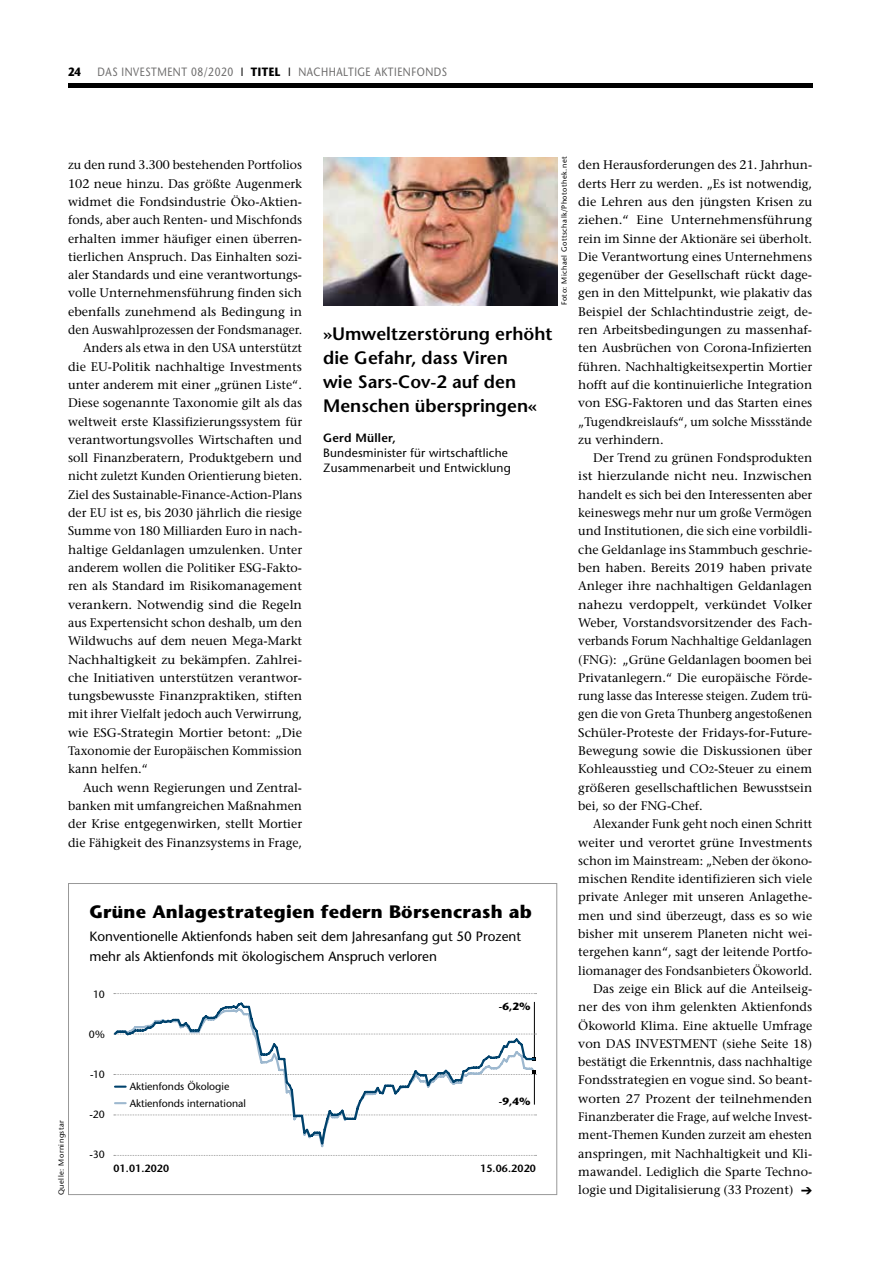
<style>
.page{position:relative;width:893px;height:1263px;background:#fff}
.page>*{position:absolute;margin:0;border:0;box-sizing:border-box;transform-origin:0 0}
.t1{font:600 18px/24px "Stone Sans Std";color:#000}
.t2{font:700 18px "Stone Sans Std";letter-spacing:.015em;color:#000}
.t3{font:500 13.5px/19.5px "Stone Sans Std";color:#000}
.t4{font:500 12.45px/18.3px "Stone Serif Std";color:#000;text-align:justify}
.t5{font:500 12.45px "Stone Serif Std";color:#000;scale:.96 1}
.t6{font:500 12.45px "Stone Serif Std";color:#000;scale:1.04 1}
.t7{font:500 12px/15px "Stone Sans Std";letter-spacing:.015em;color:#000}
.t8{font:500 12px "Stone Sans Std";letter-spacing:.05em;color:#6d6c6c;scale:.85 1}
.t9{font:600 12px "Stone Sans Std";letter-spacing:.015em;color:#000}
.t10{font:700 12px "Stone Sans Std";color:#000;scale:.85 1}
.t11{font:500 10.5px/16.5px "Stone Sans Std";color:#000}
.t12{font:600 10.5px "Stone Sans Std";letter-spacing:.015em;color:#000}
.t13{font:700 10.5px "Stone Sans Std";color:#000}
.t14{font:500 7.5px "Stone Sans Std";letter-spacing:.06em;color:#000}
.s1{color:#000}
.s2{font-weight:700;color:#000}
.s3{font-size:9.45px}
</style>
<div class="page">
<div style="left:68px;top:883px;width:489px;height:312px;border:1px solid #989898"></div>
<hr style="left:68px;top:84px;width:744px;height:4px;background:#000">
<img style="left:323px;top:157px;width:234px;height:148px">
<svg style="left:114px;top:1155px;width:422px;height:1px"></svg>
<svg style="left:114px;top:993px;width:422px;height:1px"></svg>
<svg style="left:113px;top:1001px;width:424px;height:145px"></svg>
<hr style="left:534px;top:1071px;width:1px;height:33px;background:#000">
<svg style="left:114px;top:1070px;width:422px;height:5px"></svg>
<p class="t10" style="left:68px;top:64px;width:17px">24</p>
<p class="t8" style="left:98px;top:64px;width:413px">DAS INVESTMENT 08/2020 <span class="s1">I</span> <span class="s2">TITEL</span> <span class="s1">I</span> NACHHALTIGE AKTIENFONDS</p>
<p class="t4" style="left:68px;top:156px;width:235px">zu den rund 3.300 bestehenden Portfolios</p>
<p class="t4" style="left:68px;top:174px;width:235px">102 neue hinzu. Das größte Augenmerk</p>
<p class="t4" style="left:68px;top:192px;width:235px">widmet die Fondsindustrie Öko-Aktien-</p>
<p class="t4" style="left:68px;top:211px;width:235px">fonds, aber auch Renten- und Mischfonds</p>
<p class="t4" style="left:68px;top:229px;width:235px">erhalten immer häufiger einen überren-</p>
<p class="t4" style="left:68px;top:247px;width:235px">tierlichen Anspruch. Das Einhalten sozi-</p>
<p class="t4" style="left:68px;top:266px;width:235px">aler Standards und eine verantwortungs-</p>
<p class="t4" style="left:68px;top:284px;width:235px">volle Unternehmensführung finden sich</p>
<p class="t4" style="left:68px;top:302px;width:235px">ebenfalls zunehmend als Bedingung in</p>
<p class="t4" style="left:68px;top:321px;width:235px">den Auswahlprozessen der Fondsmanager.</p>
<p class="t4" style="left:83px;top:339px;width:221px">Anders als etwa in den USA unterstützt</p>
<p class="t4" style="left:68px;top:357px;width:235px">die EU-Politik nachhaltige Investments</p>
<p class="t4" style="left:68px;top:375px;width:235px">unter anderem mit einer „grünen Liste“.</p>
<p class="t4" style="left:68px;top:394px;width:235px">Diese sogenannte Taxonomie gilt als das</p>
<p class="t4" style="left:68px;top:412px;width:235px">weltweit erste Klassifizierungssystem für</p>
<p class="t4" style="left:68px;top:430px;width:235px">verantwortungsvolles Wirtschaften und</p>
<p class="t4" style="left:68px;top:449px;width:235px">soll Finanzberatern, Produktgebern und</p>
<p class="t4" style="left:68px;top:467px;width:235px">nicht zuletzt Kunden Orientierung bieten.</p>
<p class="t4" style="left:68px;top:485px;width:235px">Ziel des Sustainable-Finance-Action-Plans</p>
<p class="t4" style="left:68px;top:504px;width:235px">der EU ist es, bis 2030 jährlich die riesige</p>
<p class="t4" style="left:68px;top:522px;width:235px">Summe von 180 Milliarden Euro in nach-</p>
<p class="t4" style="left:68px;top:540px;width:235px">haltige Geldanlagen umzulenken. Unter</p>
<p class="t4" style="left:68px;top:558px;width:235px">anderem wollen die Politiker ESG-Fakto-</p>
<p class="t4" style="left:68px;top:577px;width:235px">ren als Standard im Risikomanagement</p>
<p class="t4" style="left:68px;top:595px;width:235px">verankern. Notwendig sind die Regeln</p>
<p class="t4" style="left:68px;top:613px;width:235px">aus Expertensicht schon deshalb, um den</p>
<p class="t4" style="left:68px;top:632px;width:235px">Wildwuchs auf dem neuen Mega-Markt</p>
<p class="t4" style="left:68px;top:650px;width:235px">Nachhaltigkeit zu bekämpfen. Zahlrei-</p>
<p class="t4" style="left:68px;top:668px;width:235px">che Initiativen unterstützen verantwor-</p>
<p class="t4" style="left:68px;top:687px;width:235px">tungsbewusste Finanzpraktiken, stiften</p>
<p class="t4" style="left:68px;top:705px;width:235px">mit ihrer Vielfalt jedoch auch Verwirrung,</p>
<p class="t4" style="left:68px;top:723px;width:235px">wie ESG-Strategin Mortier betont: „Die</p>
<p class="t5" style="left:68px;top:743px;width:245px">Taxonomie der Europäischen Kommission</p>
<p class="t4" style="left:68px;top:760px;width:81px">kann helfen.“</p>
<p class="t4" style="left:83px;top:778px;width:221px">Auch wenn Regierungen und Zentral-</p>
<p class="t4" style="left:68px;top:796px;width:235px">banken mit umfangreichen Maßnahmen</p>
<p class="t4" style="left:68px;top:815px;width:235px">der Krise entgegenwirken, stellt Mortier</p>
<p class="t4" style="left:68px;top:833px;width:235px">die Fähigkeit des Finanzsystems in Frage,</p>
<h1 class="t1" style="left:323px;top:322px;width:231px">»Umweltzerstörung erhöht die Gefahr, dass Viren<br>wie Sars-Cov-2 auf den<br>Menschen überspringen«</h1>
<p class="t9" style="left:323px;top:431px;width:74px">Gerd Müller,</p>
<p class="t7" style="left:323px;top:446px;width:189px">Bundesminister für wirtschaftliche<br>Zusammenarbeit und Entwicklung</p>
<p class="t14" style="left:560px;top:305px;width:150px;rotate:-90deg">Foto: Michael Gottschalk/Photothek.net</p>
<p class="t14" style="left:57px;top:1195px;width:76px;rotate:-90deg">Quelle: Morningstar</p>
<h1 class="t2" style="left:89px;top:901px;width:444px">Grüne Anlagestrategien federn Börsencrash ab</h1>
<p class="t3" style="left:89px;top:926px;width:433px">Konventionelle Aktienfonds haben seit dem Jahresanfang gut 50 Prozent mehr als Aktienfonds mit ökologischem Anspruch verloren</p>
<p class="t11" style="left:93px;top:986px;width:13px">10</p>
<p class="t11" style="left:89px;top:1026px;width:18px">0%</p>
<p class="t11" style="left:90px;top:1066px;width:16px">-10</p>
<p class="t11" style="left:89px;top:1106px;width:17px">-20</p>
<p class="t11" style="left:90px;top:1146px;width:17px">-30</p>
<p class="t11" style="left:130px;top:1078px;width:118px">Aktienfonds Ökologie<br>Aktienfonds international</p>
<p class="t13" style="left:499px;top:1000px;width:33px">-6,2%</p>
<p class="t13" style="left:499px;top:1095px;width:33px">-9,4%</p>
<p class="t12" style="left:113px;top:1162px;width:57px">01.01.2020</p>
<p class="t12" style="left:480px;top:1162px;width:57px">15.06.2020</p>
<p class="t4" style="left:578px;top:156px;width:235px">den Herausforderungen des 21. Jahrhun&shy;derts Herr zu werden. „Es ist notwendig, die Lehren aus den jüngsten Krisen zu ziehen.“ Eine Unternehmensführung rein im Sinne der Aktionäre sei überholt.<br>Die Verantwortung eines Unternehmens gegenüber der Gesellschaft rückt dage&shy;gen in den Mittelpunkt, wie plakativ das Beispiel der Schlachtindustrie zeigt, de&shy;ren Arbeitsbedingungen zu massenhaf&shy;ten Ausbrüchen von Corona-Infizierten führen. Nachhaltigkeitsexpertin Mortier hofft auf die kontinuierliche Integration von ESG-Faktoren und das Starten eines „Tugendkreislaufs“, um solche Missstände zu verhindern.</p>
<p class="t4" style="left:578px;top:449px;width:235px;text-indent:15px">Der Trend zu grünen Fondsprodukten ist hierzulande nicht neu. Inzwischen handelt es sich bei den Interessenten aber keineswegs mehr nur um große Vermögen und Institutionen, die sich eine vorbildli&shy;che Geldanlage ins Stammbuch geschrie&shy;ben haben. Bereits 2019 haben private Anleger ihre nachhaltigen Geldanlagen nahezu verdoppelt, verkündet Volker Weber, Vorstandsvorsitzender des Fach&shy;verbands Forum Nachhaltige Geldanlagen (FNG): „Grüne Geldanlagen boomen bei Privatanlegern.“ Die europäische Förde&shy;rung lasse das Interesse steigen. Zudem trü&shy;gen die von Greta Thunberg angestoßenen Schüler-Proteste der Fridays-for-Future-Bewegung sowie die Diskussionen über Kohleausstieg und CO<span class="s3">2</span>-Steuer zu einem größeren gesellschaftlichen Bewusstsein bei, so der FNG-Chef.</p>
<p class="t5" style="left:593px;top:816px;width:230px">Alexander Funk geht noch einen Schritt</p>
<p class="t4" style="left:578px;top:833px;width:235px">weiter und verortet grüne Investments</p>
<p class="t4" style="left:578px;top:851px;width:235px">schon im Mainstream: „Neben der ökono-</p>
<p class="t4" style="left:578px;top:870px;width:235px">mischen Rendite identifizieren sich viele</p>
<p class="t4" style="left:578px;top:888px;width:235px">private Anleger mit unseren Anlagethe-</p>
<p class="t4" style="left:578px;top:906px;width:235px">men und sind überzeugt, dass es so wie</p>
<p class="t4" style="left:578px;top:924px;width:235px">bisher mit unserem Planeten nicht wei-</p>
<p class="t4" style="left:578px;top:943px;width:235px">tergehen kann“, sagt der leitende Portfo-</p>
<p class="t4" style="left:578px;top:961px;width:235px">liomanager des Fondsanbieters Ökoworld.</p>
<p class="t4" style="left:593px;top:979px;width:220px">Das zeige ein Blick auf die Anteilseig-</p>
<p class="t4" style="left:578px;top:998px;width:235px">ner des von ihm gelenkten Aktienfonds</p>
<p class="t4" style="left:578px;top:1016px;width:235px">Ökoworld Klima. Eine aktuelle Umfrage</p>
<p class="t4" style="left:578px;top:1034px;width:235px">von DAS INVESTMENT (siehe Seite 18)</p>
<p class="t4" style="left:578px;top:1053px;width:235px">bestätigt die Erkenntnis, dass nachhaltige</p>
<p class="t4" style="left:578px;top:1071px;width:235px">Fondsstrategien en vogue sind. So beant-</p>
<p class="t6" style="left:578px;top:1091px;width:226px">worten 27 Prozent der teilnehmenden</p>
<p class="t5" style="left:578px;top:1109px;width:245px">Finanzberater die Frage, auf welche Invest-</p>
<p class="t4" style="left:578px;top:1126px;width:235px">ment-Themen Kunden zurzeit am ehesten</p>
<p class="t4" style="left:578px;top:1144px;width:235px">anspringen, mit Nachhaltigkeit und Kli-</p>
<p class="t4" style="left:578px;top:1162px;width:235px">mawandel. Lediglich die Sparte Techno-</p>
<p class="t4" style="left:578px;top:1181px;width:217px">logie und Digitalisierung (33 Prozent)</p>
</div>
